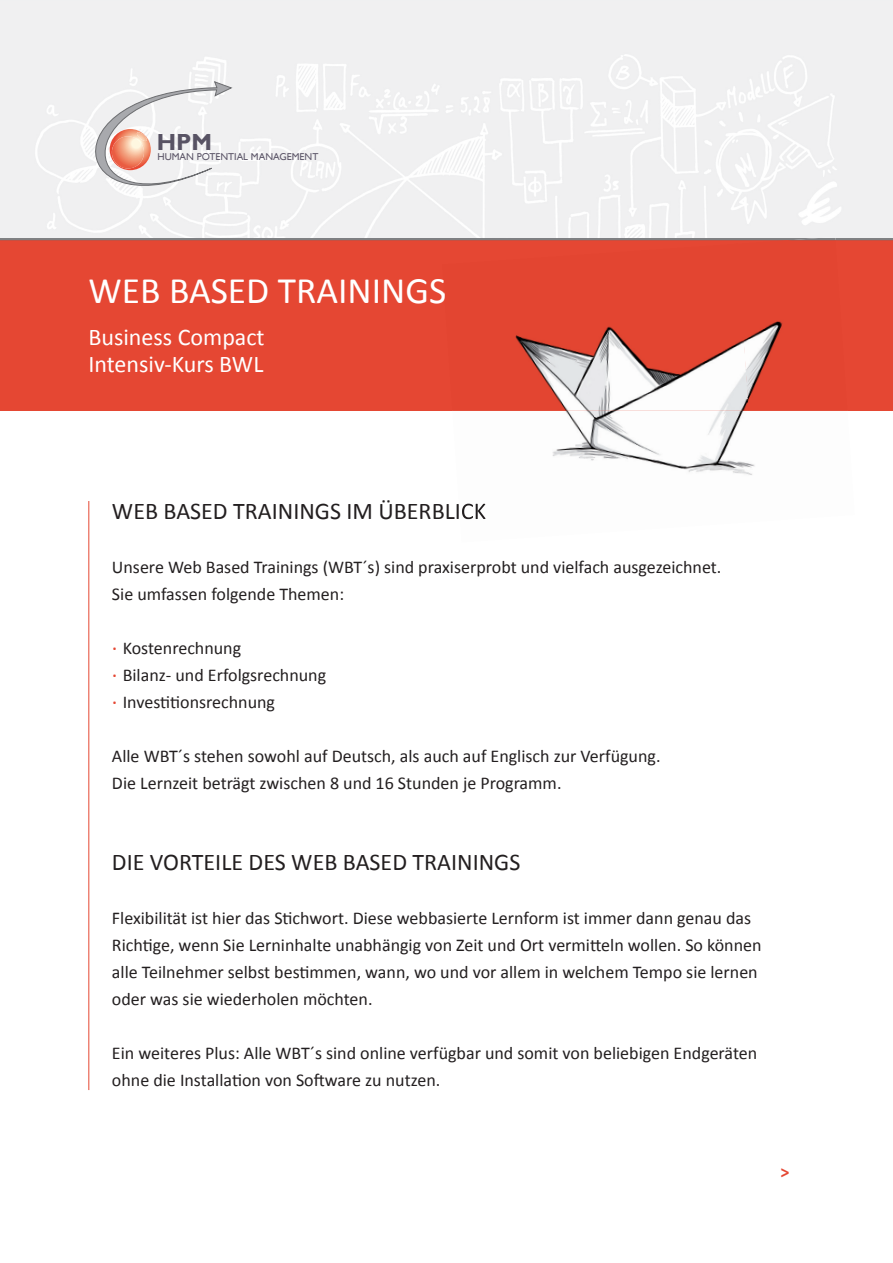
<style>
.page{position:relative;width:893px;height:1263px;background:#fff}
.page>*{position:absolute;margin:0;border:0;box-sizing:border-box;transform-origin:0 0}
.t1{font:37.5px "Calibri";color:#fff}
.t2{font:24px "Calibri";color:#231f20}
.t3{font:24px/27px "Calibri";color:#fff}
.t4{font:700 23.25px "Gill Sans";color:#585364}
.t5{font:18px/27px "Calibri";color:#231f20}
.t6{font:700 18px "Calibri";color:#e54733}
.t7{font:9.9px "Gill Sans";color:#5c5668}
</style>
<div class="page">
<div style="left:0;top:240px;width:893px;height:171px;background:#e54733"></div>
<svg style="left:89px;top:81px;width:143px;height:111px"></svg>
<hr style="left:88px;top:501px;width:1px;height:589px;background:#e54733">
<img style="left:458px;top:411px;width:297px;height:109px">
<svg style="left:818px;top:237px;width:17px;height:1px"></svg>
<img style="left:515px;top:326px;width:222px;height:85px">
<img style="left:737px;top:240px;width:110px;height:171px">
<img style="left:788px;top:240px;width:47px;height:1px">
<img style="left:459px;top:500px;width:27px;height:19px">
<p class="t4" style="left:157px;top:128px;width:57px">HPM</p>
<p class="t7" style="left:157px;top:151px;width:162px">HUMAN POTENTIAL MANAGEMENT</p>
<h1 class="t1" style="left:88px;top:266px;width:359px">WEB BASED TRAININGS</h1>
<h2 class="t3" style="left:88px;top:323px;width:178px">Business Compact<br>Intensiv-Kurs BWL</h2>
<h2 class="t2" style="left:112px;top:496px;width:376px">WEB BASED TRAININGS IM ÜBERBLICK</h2>
<p class="t5" style="left:112px;top:554px;width:611px">Unsere Web Based Trainings (WBT´s) sind praxiserprobt und vielfach ausgezeichnet.<br>Sie umfassen folgende Themen:</p>
<p class="t5" style="left:112px;top:635px;width:216px"><sup>.</sup> Kostenrechnung<br><sup>.</sup> Bilanz- und Erfolgsrechnung <sup>.</sup> Investitionsrechnung</p>
<p class="t5" style="left:112px;top:743px;width:550px">Alle WBT´s stehen sowohl auf Deutsch, als auch auf Englisch zur Verfügung.<br>Die Lernzeit beträgt zwischen 8 und 16 Stunden je Programm.</p>
<h2 class="t2" style="left:112px;top:847px;width:410px">DIE VORTEILE DES WEB BASED TRAININGS</h2>
<p class="t5" style="left:112px;top:905px;width:651px">Flexibilität ist hier das Stichwort. Diese webbasierte Lernform ist immer dann genau das Richtige, wenn Sie Lerninhalte unabhängig von Zeit und Ort vermitteln wollen. So können alle Teilnehmer selbst bestimmen, wann, wo und vor allem in welchem Tempo sie lernen oder was sie wiederholen möchten.</p>
<p class="t5" style="left:112px;top:1040px;width:647px">Ein weiteres Plus: Alle WBT´s sind online verfügbar und somit von beliebigen Endgeräten ohne die Installation von Software zu nutzen.</p>
<p class="t6" style="left:780px;top:1160px;width:10px">&gt;</p>
</div>
